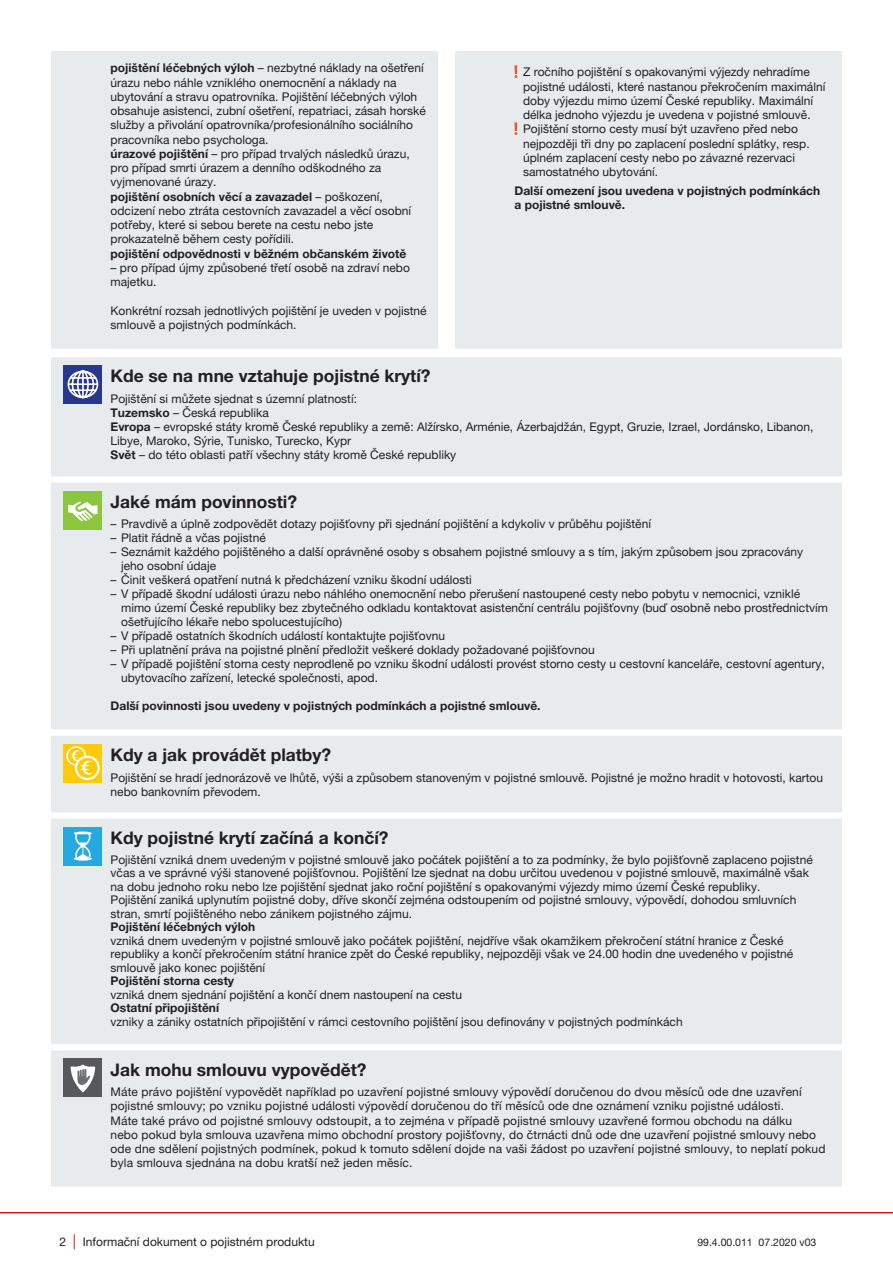
<style>
.page{position:relative;width:893px;height:1263px;background:#fff}
.page>*{position:absolute;margin:0;border:0;box-sizing:border-box;transform-origin:0 0}
.t1{font:700 17.4px "Helvetica Neue LT Pro";color:#231f20}
.t2{font:12px/14.2px "Helvetica Neue LT Pro";color:#231f20}
.t3{font:700 12px/14.2px "Helvetica Neue LT Pro";color:#231f20}
.t4{font:10.5px "Helvetica Neue LT Pro";color:#231f20}
.s1{font-weight:700}
.s2{font-size:15px;color:#c5221a}
</style>
<div class="page">
<hr style="left:0;top:1212px;width:893px;height:1px;background:#c5221a">
<div style="left:51px;top:357px;width:791px;height:829px;background:#e7ebed"></div>
<div style="left:64px;top:365px;width:37px;height:39px;background:#283890"></div>
<div style="left:64px;top:366px;width:38px;height:38px;background:#283890"></div>
<svg style="left:67px;top:370px;width:32px;height:29px"></svg>
<div style="left:64px;top:491px;width:38px;height:38px;background:#8bc63e"></div>
<svg style="left:68px;top:501px;width:30px;height:20px"></svg>
<div style="left:64px;top:744px;width:38px;height:38px;background:#feca0a"></div>
<div style="left:66px;top:746px;width:20px;height:20px;border:2px solid #fff;border-radius:50%"></div>
<svg style="left:76px;top:756px;width:23px;height:23px"></svg>
<div style="left:75px;top:755px;width:25px;height:25px;border:2px solid #fff;border-radius:50%"></div>
<svg style="left:70px;top:749px;width:23px;height:27px"></svg>
<div style="left:64px;top:827px;width:38px;height:38px;background:#24aae1"></div>
<svg style="left:74px;top:831px;width:18px;height:30px"></svg>
<div style="left:64px;top:1059px;width:38px;height:38px;background:#57585a"></div>
<svg style="left:71px;top:1064px;width:24px;height:28px"></svg>
<div style="left:51px;top:51px;width:387px;height:298px;background:#e7ebed"></div>
<div style="left:455px;top:51px;width:387px;height:298px;background:#e7ebed"></div>
<svg style="left:514px;top:65px;width:3px;height:13px"></svg>
<svg style="left:514px;top:122px;width:3px;height:13px"></svg>
<p class="t2" style="left:111px;top:61px;width:317px"><span class="s1">pojištění léčebných výloh</span> – nezbytné náklady na ošetření úrazu nebo náhle vzniklého onemocnění a náklady na ubytování a stravu opatrovníka. Pojištění léčebných výloh obsahuje asistenci, zubní ošetření, repatriaci, zásah horské služby a přivolání opatrovníka/profesionálního sociálního pracovníka nebo psychologa.<br><span class="s1">úrazové pojištění</span> – pro případ trvalých následků úrazu, pro případ smrti úrazem a denního odškodného za vyjmenované úrazy.<br><span class="s1">pojištění osobních věcí a zavazadel</span> – poškození, odcizení nebo ztráta cestovních zavazadel a věcí osobní potřeby, které si sebou berete na cestu nebo jste prokazatelně během cesty pořídili.</p>
<p class="t3" style="left:111px;top:246px;width:297px">pojištění odpovědnosti v běžném občanském životě</p>
<p class="t2" style="left:111px;top:260px;width:301px">– pro případ újmy způsobené třetí osobě na zdraví nebo majetku.</p>
<p class="t2" style="left:111px;top:303px;width:318px">Konkrétní rozsah jednotlivých pojištění je uveden v pojistné smlouvě a pojistných podmínkách.</p>
<p class="t2" style="left:523px;top:65px;width:304px">Z ročního pojištění s opakovanými výjezdy nehradíme pojistné události, které nastanou překročením maximální doby výjezdu mimo území České republiky. Maximální délka jednoho výjezdu je uvedena v pojistné smlouvě.<br>Pojištění storno cesty musí být uzavřeno před nebo nejpozději tři dny po zaplacení poslední splátky, resp. úplném zaplacení cesty nebo po závazné rezervaci samostatného ubytování.</p>
<p class="t3" style="left:514px;top:183px;width:307px">Další omezení jsou uvedena v pojistných podmínkách a pojistné smlouvě.</p>
<h1 class="t1" style="left:111px;top:365px;width:322px">Kde se na mne vztahuje pojistné krytí?</h1>
<p class="t2" style="left:111px;top:392px;width:704px">Pojištění si můžete sjednat s územní platností:<br><span class="s1">Tuzemsko</span> – Česká republika<br><span class="s1">Evropa</span> – evropské státy kromě České republiky a země: Alžírsko, Arménie, Ázerbajdžán, Egypt, Gruzie, Izrael, Jordánsko, Libanon, Libye, Maroko, Sýrie, Tunisko, Turecko, Kypr<br><span class="s1">Svět</span> – do této oblasti patří všechny státy kromě České republiky</p>
<h1 class="t1" style="left:111px;top:491px;width:188px">Jaké mám povinnosti?</h1>
<p class="t2" style="left:111px;top:517px;width:542px">– Pravdivě a úplně zodpovědět dotazy pojišťovny při sjednání pojištění a kdykoliv v průběhu pojištění</p>
<p class="t2" style="left:111px;top:531px;width:157px">– Platit řádně a včas pojistné</p>
<p class="t2" style="left:121px;top:545px;width:683px;text-indent:-11px">– Seznámit každého pojištěného a další oprávněné osoby s obsahem pojistné smlouvy a s tím, jakým způsobem jsou zpracovány jeho osobní údaje</p>
<p class="t2" style="left:111px;top:572px;width:363px">– Činit veškerá opatření nutná k předcházení vzniku škodní události</p>
<p class="t2" style="left:121px;top:587px;width:708px;text-indent:-11px">– V případě škodní události úrazu nebo náhlého onemocnění nebo přerušení nastoupené cesty nebo pobytu v nemocnici, vzniklé mimo území České republiky bez zbytečného odkladu kontaktovat asistenční centrálu pojišťovny (buď osobně nebo prostřednictvím ošetřujícího lékaře nebo spolucestujícího)</p>
<p class="t2" style="left:111px;top:628px;width:336px">– V případě ostatních škodních událostí kontaktujte pojišťovnu</p>
<p class="t2" style="left:111px;top:642px;width:486px">– Při uplatnění práva na pojistné plnění předložit veškeré doklady požadované pojišťovnou</p>
<p class="t2" style="left:121px;top:656px;width:705px;text-indent:-11px">– V případě pojištění storna cesty neprodleně po vzniku škodní události provést storno cesty u cestovní kanceláře, cestovní agentury, ubytovacího zařízení, letecké společnosti, apod.</p>
<p class="t3" style="left:111px;top:698px;width:431px">Další povinnosti jsou uvedeny v pojistných podmínkách a pojistné smlouvě.</p>
<h1 class="t1" style="left:111px;top:744px;width:222px">Kdy a jak provádět platby?</h1>
<p class="t2" style="left:111px;top:770px;width:714px">Pojištění se hradí jednorázově ve lhůtě, výši a způsobem stanoveným v pojistné smlouvě. Pojistné je možno hradit v hotovosti, kartou nebo bankovním převodem.</p>
<h1 class="t1" style="left:111px;top:827px;width:280px">Kdy pojistné krytí začíná a končí?</h1>
<p class="t2" style="left:111px;top:852px;width:704px;line-height:13.5px">Pojištění vzniká dnem uvedeným v pojistné smlouvě jako počátek pojištění a to za podmínky, že bylo pojišťovně zaplaceno pojistné včas a ve správné výši stanovené pojišťovnou. Pojištění lze sjednat na dobu určitou uvedenou v pojistné smlouvě, maximálně však na dobu jednoho roku nebo lze pojištění sjednat jako roční pojištění s opakovanými výjezdy mimo území České republiky.<br>Pojištění zaniká uplynutím pojistné doby, dříve skončí zejména odstoupením od pojistné smlouvy, výpovědí, dohodou smluvních stran, smrtí pojištěného nebo zánikem pojistného zájmu.</p>
<p class="t3" style="left:111px;top:919px;width:146px">Pojištění léčebných výloh</p>
<p class="t2" style="left:111px;top:933px;width:684px;line-height:13.5px">vzniká dnem uvedeným v pojistné smlouvě jako počátek pojištění, nejdříve však okamžikem překročení státní hranice z České republiky a končí překročením státní hranice zpět do České republiky, nejpozději však ve 24.00 hodin dne uvedeného v pojistné smlouvě jako konec pojištění</p>
<p class="t3" style="left:111px;top:973px;width:125px">Pojištění storna cesty</p>
<p class="t2" style="left:111px;top:987px;width:353px">vzniká dnem sjednání pojištění a končí dnem nastoupení na cestu</p>
<p class="t3" style="left:111px;top:1000px;width:110px">Ostatní připojištění</p>
<p class="t2" style="left:111px;top:1014px;width:574px">vzniky a zániky ostatních připojištění v rámci cestovního pojištění jsou definovány v pojistných podmínkách</p>
<h1 class="t1" style="left:111px;top:1058px;width:257px">Jak mohu smlouvu vypovědět?</h1>
<p class="t2" style="left:111px;top:1085px;width:716px">Máte právo pojištění vypovědět například po uzavření pojistné smlouvy výpovědí doručenou do dvou měsíců ode dne uzavření pojistné smlouvy; po vzniku pojistné události výpovědí doručenou do tří měsíců ode dne oznámení vzniku pojistné události.<br>Máte také právo od pojistné smlouvy odstoupit, a to zejména v případě pojistné smlouvy uzavřené formou obchodu na dálku<br>nebo pokud byla smlouva uzavřena mimo obchodní prostory pojišťovny, do čtrnácti dnů ode dne uzavření pojistné smlouvy nebo ode dne sdělení pojistných podmínek, pokud k tomuto sdělení dojde na vaši žádost po uzavření pojistné smlouvy, to neplatí pokud byla smlouva sjednána na dobu kratší než jeden měsíc.</p>
<p class="t2" style="left:60px;top:1234px;width:257px">2 <span class="s2">|</span> Informační dokument o pojistném produktu</p>
<p class="t4" style="left:697px;top:1236px;width:121px">99.4.00.011 07.2020 v03</p>
</div>
